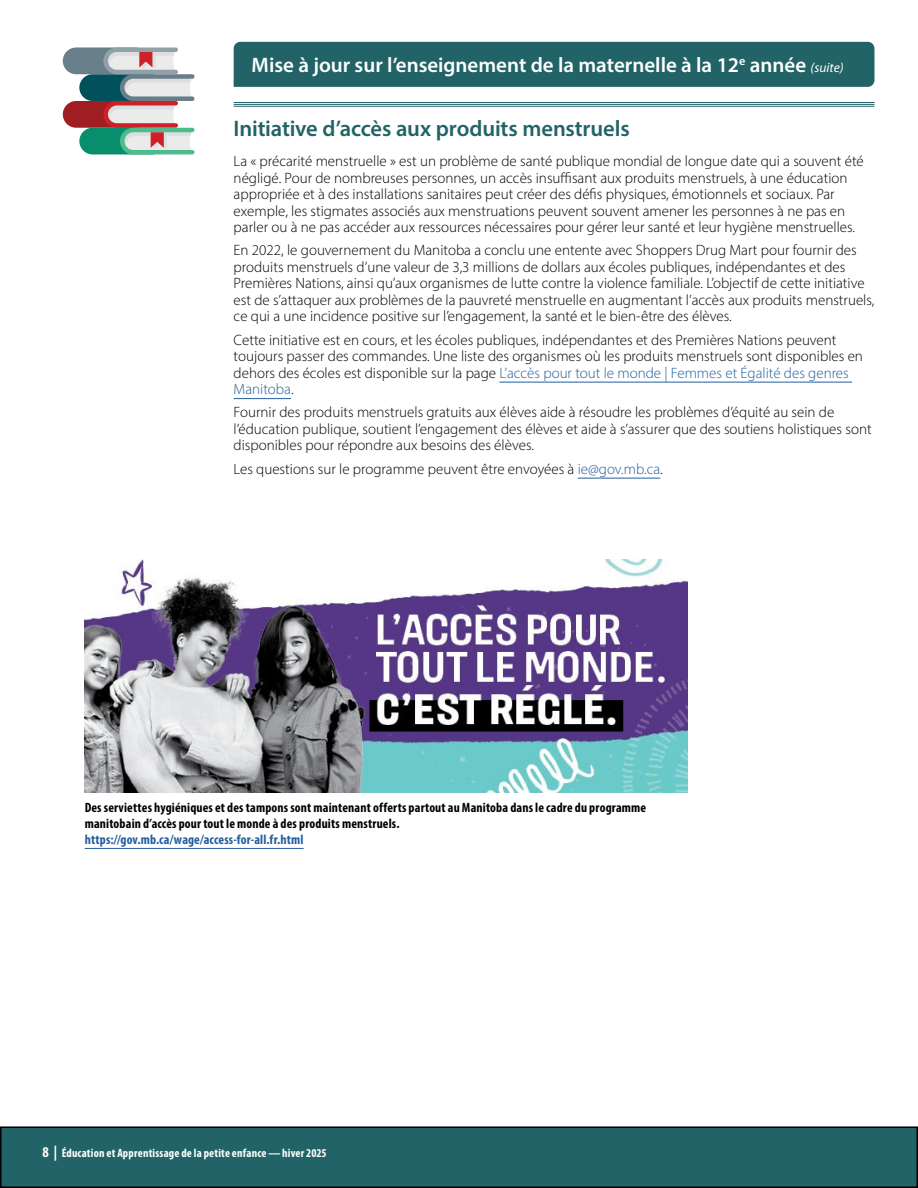
<style>
.page{position:relative;width:918px;height:1188px;background:#fff}
.page>*{position:absolute;margin:0;border:0;box-sizing:border-box;transform-origin:0 0}
.Sub_Head{font:600 22.5px "Myriad Pro";letter-spacing:-.01em;color:#226367}
.t1{font:600 21px "Myriad Pro";color:#fff}
.Paragraph{font:300 15px/16.5px "Myriad Pro";color:#000}
.t2{font:700 condensed 13.5px/16.2px "Myriad Pro";letter-spacing:.01em;color:#000}
.t3{font:700 condensed 12px "Myriad Pro";letter-spacing:.015em;color:#fff}
.s1{font-weight:400;font-style:italic;font-size:13.5px}
.s2{color:#215e9e}
.s3{font-size:15px}
</style>
<div class="page">
<div style="left:1px;top:1127px;width:916px;height:60px;background:#226367"></div>
<div style="left:0;top:1126px;width:918px;height:62px;border:2px solid #000"></div>
<hr style="left:234px;top:102px;width:641px;height:1px;background:#226367">
<hr style="left:234px;top:104px;width:641px;height:1px;background:#226367">
<hr style="left:234px;top:106px;width:641px;height:1px;background:#226367">
<hr style="left:499px;top:382px;width:353px;height:1px;background:#215e9e">
<hr style="left:234px;top:398px;width:57px;height:1px;background:#215e9e">
<hr style="left:578px;top:478px;width:82px;height:1px;background:#215e9e">
<div style="left:234px;top:42px;width:641px;height:45px;background:#226367"></div>
<svg style="left:63px;top:47px;width:132px;height:107px"></svg>
<img style="left:85px;top:559px;width:603px;height:234px">
<hr style="left:85px;top:848px;width:219px;height:1px;background:#215e9e">
<h2 class="t1" style="left:251px;top:52px;width:594px">Mise à jour sur l’enseignement de la maternelle à la 12<sup>e</sup> année <span class="s1">(suite)</span></h2>
<h3 class="Sub_Head" style="left:234px;top:115px;width:398px">Initiative d’accès aux produits menstruels</h3>
<p class="Paragraph" style="left:234px;top:153px;width:632px">La « précarité menstruelle » est un problème de santé publique mondial de longue date qui a souvent été négligé. Pour de nombreuses personnes, un accès insuffisant aux produits menstruels, à une éducation appropriée et à des installations sanitaires peut créer des défis physiques, émotionnels et sociaux. Par exemple, les stigmates associés aux menstruations peuvent souvent amener les personnes à ne pas en parler ou à ne pas accéder aux ressources nécessaires pour gérer leur santé et leur hygiène menstruelles.</p>
<p class="Paragraph" style="left:234px;top:242px;width:642px">En 2022, le gouvernement du Manitoba a conclu une entente avec Shoppers Drug Mart pour fournir des produits menstruels d’une valeur de 3,3 millions de dollars aux écoles publiques, indépendantes et des Premières Nations, ainsi qu’aux organismes de lutte contre la violence familiale. L’objectif de cette initiative est de s’attaquer aux problèmes de la pauvreté menstruelle en augmentant l’accès aux produits menstruels, ce qui a une incidence positive sur l’engagement, la santé et le bien-être des élèves.</p>
<p class="Paragraph" style="left:234px;top:331px;width:631px">Cette initiative est en cours, et les écoles publiques, indépendantes et des Premières Nations peuvent toujours passer des commandes. Une liste des organismes où les produits menstruels sont disponibles en dehors des écoles est disponible sur la page <span class="s2">L’accès pour tout le monde | Femmes et Égalité des genres Manitoba</span>.</p>
<p class="Paragraph" style="left:234px;top:404px;width:640px">Fournir des produits menstruels gratuits aux élèves aide à résoudre les problèmes d’équité au sein de l’éducation publique, soutient l’engagement des élèves et aide à s’assurer que des soutiens holistiques sont disponibles pour répondre aux besoins des élèves.</p>
<p class="Paragraph" style="left:234px;top:460px;width:431px">Les questions sur le programme peuvent être envoyées à <span class="s2">ie@gov.mb.ca</span>.</p>
<p class="t2" style="left:85px;top:799px;width:563px">Des serviettes hygiéniques et des tampons sont maintenant offerts partout au Manitoba dans le cadre du programme manitobain d’accès pour tout le monde à des produits menstruels.<br><span class="s2">https://gov.mb.ca/wage/access-for-all.fr.html</span></p>
<p class="t3" style="left:43px;top:1146px;width:286px"><span class="s3">8 |</span> Éducation et Apprentissage de la petite enfance — hiver 2025</p>
</div>
